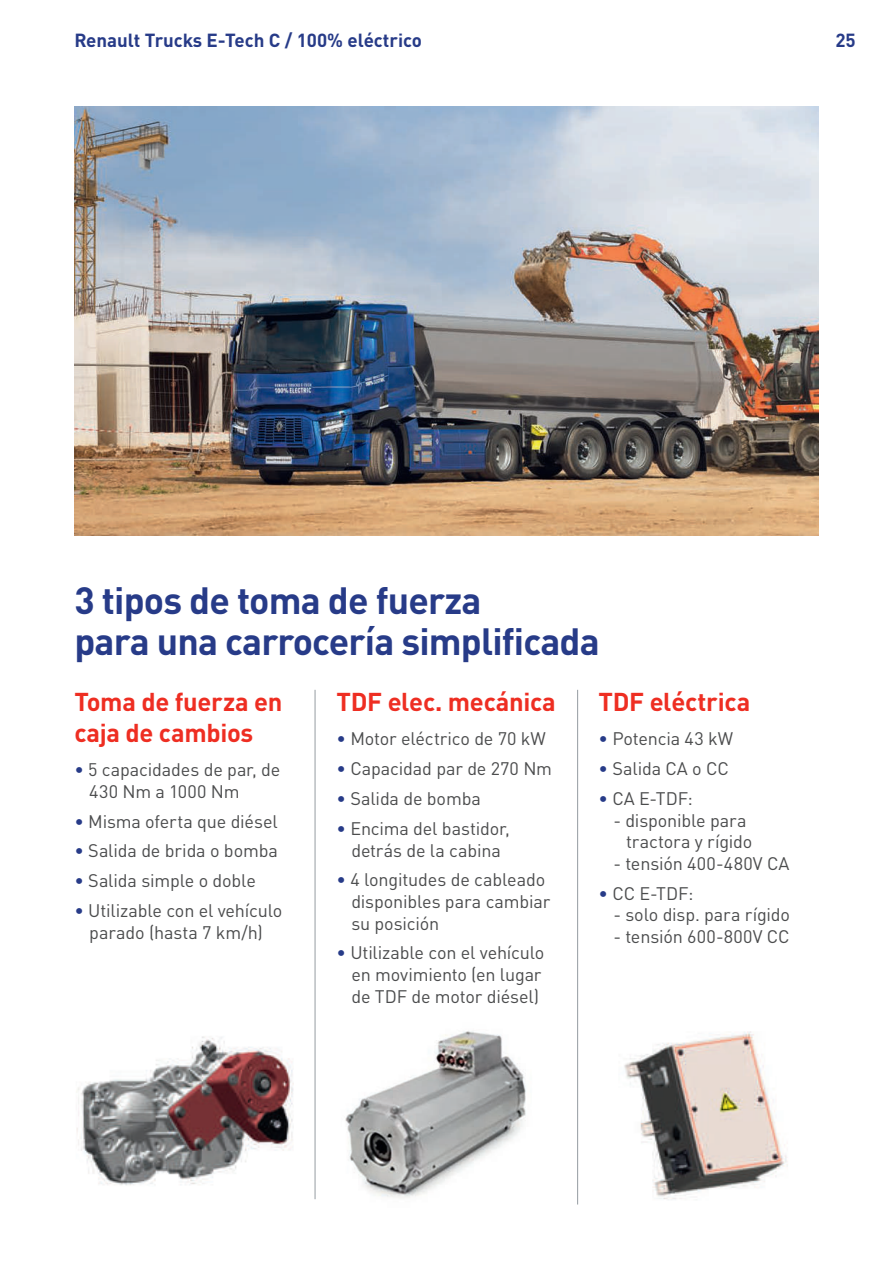
<style>
.page{position:relative;width:893px;height:1263px;background:#fff}
.page>*{position:absolute;margin:0;border:0;box-sizing:border-box;transform-origin:0 0}
.t1{font:700 37.5px/40.5px "DIN Pro";letter-spacing:-.02em;color:#273b88}
.t2{font:700 25.5px/30.6px "DIN Pro";letter-spacing:-.01em;color:#ee2e22}
.t3{font:700 18.75px "DIN Pro";color:#273b88}
.t4{font:18px/21.6px "DIN Pro";letter-spacing:-.01em;color:#4b4c4d}
.s1{color:#273b88}
</style>
<div class="page">
<hr style="left:315px;top:690px;width:1px;height:509px;background:#959ca1">
<hr style="left:577px;top:690px;width:1px;height:514px;background:#959ca1">
<img style="left:624px;top:1031px;width:164px;height:168px">
<img style="left:345px;top:1031px;width:181px;height:167px">
<img style="left:76px;top:1036px;width:217px;height:150px">
<img style="left:74px;top:106px;width:745px;height:430px">
<p class="t3" style="left:74px;top:24px;width:349px">Renault Trucks E-Tech C / 100% eléctrico</p>
<p class="t3" style="left:835px;top:24px;width:22px">25</p>
<h1 class="t1" style="left:74px;top:576px;width:527px">3 tipos de toma de fuerza<br>para una carrocería simplificada</h1>
<h2 class="t2" style="left:74px;top:684px;width:210px">Toma de fuerza en caja de cambios</h2>
<p class="t4" style="left:89px;top:757px;width:193px;text-indent:-15px"><span class="s1">•</span> 5 capacidades de par, de<br>430 Nm a 1000 Nm</p>
<p class="t4" style="left:74px;top:808px;width:205px"><span class="s1">•</span> Misma oferta que diésel</p>
<p class="t4" style="left:74px;top:838px;width:205px"><span class="s1">•</span> Salida de brida o bomba</p>
<p class="t4" style="left:74px;top:868px;width:183px"><span class="s1">•</span> Salida simple o doble</p>
<p class="t4" style="left:74px;top:898px;width:210px;text-align:center"><span class="s1">•</span> Utilizable con el vehículo parado (hasta 7 km/h)</p>
<h2 class="t2" style="left:336px;top:684px;width:221px">TDF elec. mecánica</h2>
<p class="t4" style="left:336px;top:726px;width:211px"><span class="s1">•</span> Motor eléctrico de 70 kW</p>
<p class="t4" style="left:336px;top:756px;width:217px"><span class="s1">•</span> Capacidad par de 270 Nm</p>
<p class="t4" style="left:336px;top:786px;width:146px"><span class="s1">•</span> Salida de bomba</p>
<p class="t4" style="left:336px;top:816px;width:175px;text-align:center"><span class="s1">•</span> Encima del bastidor, detrás de la cabina</p>
<p class="t4" style="left:351px;top:867px;width:201px;text-indent:-15px"><span class="s1">•</span> 4 longitudes de cableado disponibles para cambiar su posición</p>
<p class="t4" style="left:351px;top:940px;width:195px;text-indent:-15px"><span class="s1">•</span> Utilizable con el vehículo en movimiento (en lugar de TDF de motor diésel)</p>
<h2 class="t2" style="left:598px;top:684px;width:153px">TDF eléctrica</h2>
<p class="t4" style="left:598px;top:726px;width:136px"><span class="s1">•</span> Potencia 43 kW</p>
<p class="t4" style="left:598px;top:756px;width:132px"><span class="s1">•</span> Salida CA o CC</p>
<p class="t4" style="left:598px;top:786px;width:96px"><span class="s1">•</span> CA E-TDF:</p>
<p class="t4" style="left:626px;top:808px;width:128px;text-indent:-13px">- disponible para tractora y rígido</p>
<p class="t4" style="left:613px;top:851px;width:178px">- tensión 400-480V CA</p>
<p class="t4" style="left:598px;top:881px;width:96px"><span class="s1">•</span> CC E-TDF:</p>
<p class="t4" style="left:613px;top:902px;width:178px">- solo disp. para rígido</p>
<p class="t4" style="left:613px;top:924px;width:178px">- tensión 600-800V CC</p>
</div>
